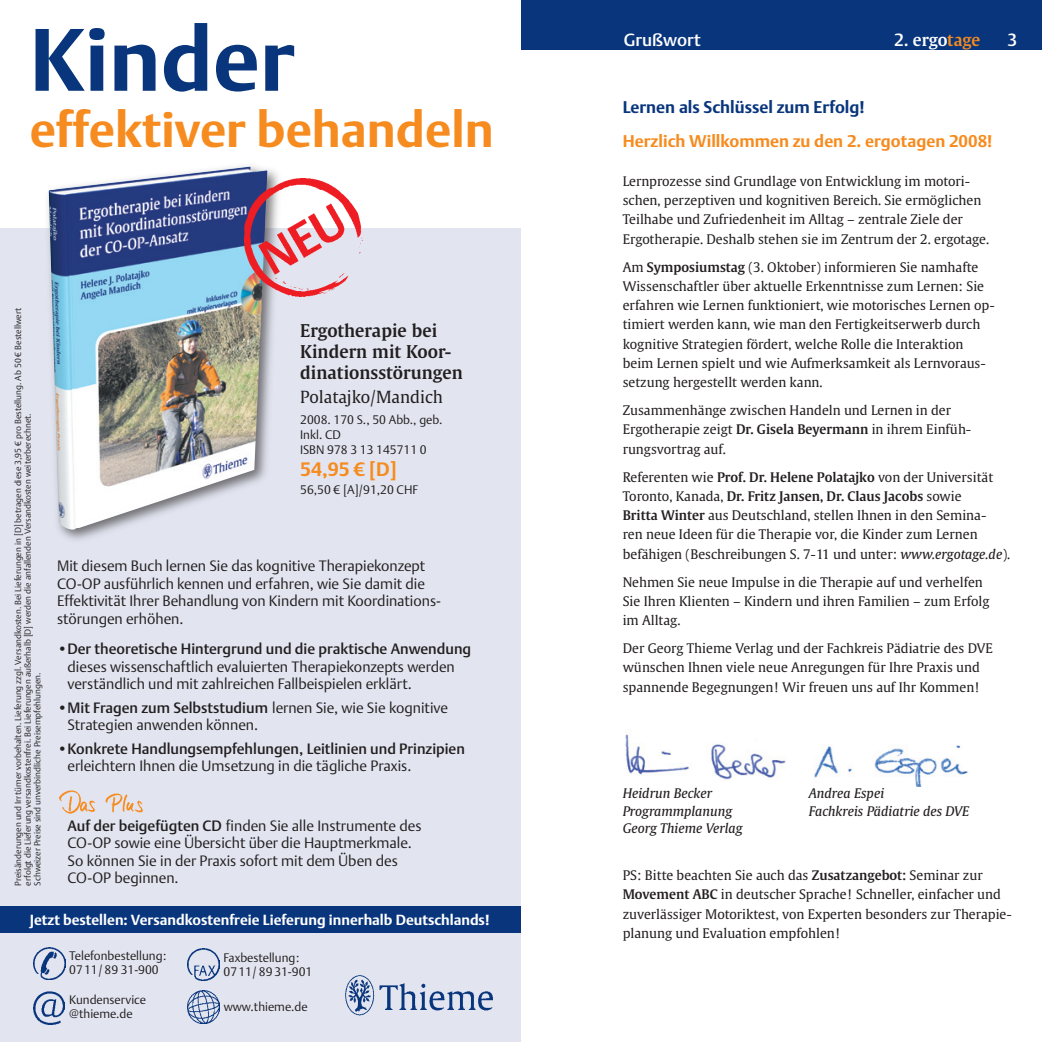
<style>
.page{position:relative;width:1042px;height:1042px;background:#fff}
.page>*{position:absolute;margin:0;border:0;box-sizing:border-box;transform-origin:0 0}
.t1{font:700 87.5px "Thieme Argo One 04";color:#08357c}
.t2{font:700 49px "Thieme Argo One 04";color:#f68b1f}
.t3{font:700 19.25px "Thieme Argo One 04";color:#f68b1f}
.t4{font:600 17.5px/21px "Thieme Gulliver 04";color:#231f20}
.t5{font:17.5px "Thieme Argo Three 04";color:#fff}
.t6{font:700 16.8px "Thieme Argo One 04";color:#f68b1f}
.t7{font:700 16.8px "Thieme Argo One 04";color:#08357c}
.t8{font:16.62px "Thieme Gulliver 04";color:#231f20}
.t9{font:600 16.62px "Thieme Gulliver 04";letter-spacing:-.005em;color:#fff}
.t10{font:14.88px/17.5px "Thieme Argo One 04";color:#231f20}
.t11{font:14.88px "Thieme Argo Three 04";color:#231f20}
.t12{font:700 14.53px "Thieme Argo One 04";color:#fff}
.t13{font:13.12px/19.2px "Thieme Gulliver 04";color:#231f20}
.t14{font:italic 13.12px/17.5px "Thieme Gulliver 04";color:#231f20}
.t15{font:12.25px/14px "Thieme Argo One 04";color:#231f20}
.t16{font:8.75px/9.6px "Thieme Argo One 04";color:#231f20}
.s1{font-family:"Thieme Argo One 04"}
.s2{font-family:"Thieme Argo Three 04"}
.s3{font-family:"Thieme Argo Three 04";font-weight:400;font-size:17.5px}
.s4{color:#f68b1f}
.s5{font-weight:600}
.s6{font-style:italic}
</style>
<div class="page">
<div style="left:521px;top:0;width:521px;height:50px;background:#08357c"></div>
<img style="left:625px;top:734px;width:161px;height:46px">
<img style="left:814px;top:745px;width:154px;height:42px">
<div style="left:0;top:228px;width:521px;height:814px;background:#e2e5f0"></div>
<div style="left:42px;top:161px;width:241px;height:385px;background:#231f20;opacity:.6"></div>
<img style="left:49px;top:167px;width:218px;height:363px">
<img style="left:59px;top:790px;width:84px;height:24px">
<img style="left:33px;top:947px;width:33px;height:32px">
<img style="left:33px;top:991px;width:32px;height:33px">
<img style="left:187px;top:948px;width:32px;height:32px">
<img style="left:187px;top:991px;width:33px;height:32px">
<img style="left:345px;top:975px;width:148px;height:41px">
<div style="left:0;top:906px;width:521px;height:27px;background:#08357c"></div>
<img style="left:245px;top:179px;width:117px;height:117px">
<h1 class="t1" style="left:30px;top:8px;width:266px">Kinder</h1>
<h2 class="t2" style="left:30px;top:100px;width:465px">effektiver behandeln</h2>
<p class="t16" style="left:13px;top:885px;width:579px;rotate:-90deg">Preisänderungen und Irrtümer vorbehalten. Lieferung zzgl. Versandkosten. Bei Lieferungen in [D] betragen diese 3,95 € pro Bestellung. Ab 50 € Bestellwert erfolgt die Lieferung versandkostenfrei. Bei Lieferungen außerhalb [D] werden die anfallenden Versandkosten weiterberechnet.<br>Schweizer Preise sind unverbindliche Preisempfehlungen.</p>
<h3 class="t4" style="left:300px;top:320px;width:164px">Ergotherapie bei<br>Kindern mit Koor-- di-nationsstörungen</h3>
<p class="t8" style="left:300px;top:387px;width:144px">Polatajko/Mandich</p>
<p class="t15" style="left:300px;top:412px;width:144px;line-height:14.9px">2008. 170 S., 50 Abb., geb.<br>Inkl. CD<br>ISBN 978 3 13 145711 0</p>
<h3 class="t3" style="left:300px;top:458px;width:98px">54,95 € [D]</h3>
<p class="t15" style="left:300px;top:482px;width:120px">56,50 € [A]/91,20 CHF</p>
<p class="t10" style="left:57px;top:557px;width:384px">Mit diesem Buch lernen Sie das kognitive Therapiekonzept CO-OP ausführlich kennen und erfahren, wie Sie damit die Effektivität Ihrer Behandlung von Kindern mit Koordinations&shy;störungen erhöhen.</p>
<p class="t11" style="left:57px;top:640px;width:416px">•Der theoretische Hintergrund und die praktische Anwendung</p>
<p class="t10" style="left:68px;top:658px;width:389px">dieses wissenschaftlich evaluierten Therapie-konzepts werden verständlich und mit zahl- reichen Fall- beispielen erklärt.</p>
<p class="t11" style="left:57px;top:699px;width:393px">•Mit Fragen zum Selbststudium <span class="s1">lernen Sie, wie Sie kognitive</span></p>
<p class="t10" style="left:68px;top:716px;width:192px">Strategien anwenden können.</p>
<p class="t11" style="left:57px;top:740px;width:409px">•Konkrete Handlungsempfehlungen, Leitlinien und Prinzipien</p>
<p class="t10" style="left:68px;top:757px;width:345px">erleichtern Ihnen die Umsetzung in die tägliche Praxis.</p>
<p class="t10" style="left:68px;top:817px;width:355px"><span class="s2">Auf der beigefügten CD</span> finden Sie alle Instrumente des CO-OP sowie eine Übersicht über die Hauptmerkmale.<br>So können Sie in der Praxis sofort mit dem Üben des CO-OP beginnen.</p>
<p class="t12" style="left:30px;top:911px;width:461px">Jetzt bestellen: Versandkostenfreie Lieferung innerhalb Deutschlands!</p>
<p class="t15" style="left:69px;top:949px;width:99px">Telefonbestellung:<br>0711/ 89 31-900</p>
<p class="t15" style="left:69px;top:992px;width:78px">Kundenservice @thieme.de</p>
<p class="t15" style="left:223px;top:951px;width:90px">Faxbestellung:<br>0711/ 89 31-901</p>
<p class="t15" style="left:224px;top:999px;width:85px">www.thieme.de</p>
<h3 class="t5" style="left:624px;top:29px;width:79px">Grußwort</h3>
<p class="t9" style="left:894px;top:29px;width:88px"><span class="s3">2.</span> ergo<span class="s4">tage</span></p>
<p class="t7" style="left:623px;top:97px;width:244px">Lernen als Schlüssel zum Erfolg!</p>
<p class="t6" style="left:623px;top:131px;width:371px">Herzlich Willkommen zu den 2. ergotagen 2008!</p>
<p class="t13" style="left:623px;top:171px;width:368px">Lernprozesse sind Grundlage von Entwicklung im motori&shy;schen, perzeptiven und kognitiven Bereich. Sie ermöglichen Teilhabe und Zufriedenheit im Alltag – zentrale Ziele der Ergotherapie. Deshalb stehen sie im Zentrum der 2. ergotage.</p>
<p class="t13" style="left:623px;top:257px;width:374px">Am <span class="s5">Symposiumstag</span> (3. Oktober) informieren Sie namhafte Wissenschaftler über aktuelle Erkenntnisse zum Lernen: Sie erfahren wie Lernen funktioniert, wie motorisches Lernen op&shy;timiert werden kann, wie man den Fertigkeitserwerb durch kognitive Strategien fördert, welche Rolle die Interaktion beim Lernen spielt und wie Aufmerksamkeit als Lernvoraus&shy;setzung hergestellt werden kann.</p>
<p class="t13" style="left:623px;top:401px;width:350px">Zusammenhänge zwischen Handeln und Lernen in der<br>Ergotherapie zeigt <span class="s5">Dr. Gisela Beyermann</span> in ihrem Einfüh&shy;rungsvortrag auf.</p>
<p class="t13" style="left:623px;top:467px;width:389px">Referenten wie <span class="s5">Prof. Dr. Helene Polatajko</span> von der Universität Toronto, Kanada, <span class="s5">Dr. Fritz Jansen, Dr. Claus Jacobs</span> sowie<br><span class="s5">Britta Winter</span> aus Deutschland, stellen Ihnen in den Semina-<br>ren neue Ideen für die Therapie vor, die Kinder zum Lernen befähigen (Beschreibungen S. 7-11 und unter: <span class="s6">www.ergotage.de</span>).</p>
<p class="t13" style="left:623px;top:572px;width:368px">Nehmen Sie neue Impulse in die Therapie auf und verhelfen<br>Sie Ihren Klienten – Kindern und ihren Familien – zum Erfolg im Alltag.</p>
<p class="t13" style="left:623px;top:639px;width:371px">Der Georg Thieme Verlag und der Fachkreis Pädiatrie des DVE wünschen Ihnen viele neue Anregungen für Ihre Praxis und spannende Begegnungen! Wir freuen uns auf Ihr Kommen!</p>
<p class="t14" style="left:623px;top:784px;width:121px">Heidrun Becker<br>Programmplanung<br>Georg Thieme Verlag</p>
<p class="t14" style="left:809px;top:784px;width:162px">Andrea Espei<br>Fachkreis Pädiatrie des DVE</p>
<p class="t13" style="left:623px;top:865px;width:391px">PS: Bitte beachten Sie auch das <span class="s5">Zusatzangebot:</span> Seminar zur <span class="s5">Movement ABC</span> in deutscher Sprache! Schneller, einfacher und zuverlässiger Motoriktest, von Experten besonders zur Therapie&shy;planung und Evaluation empfohlen!</p>
</div>
